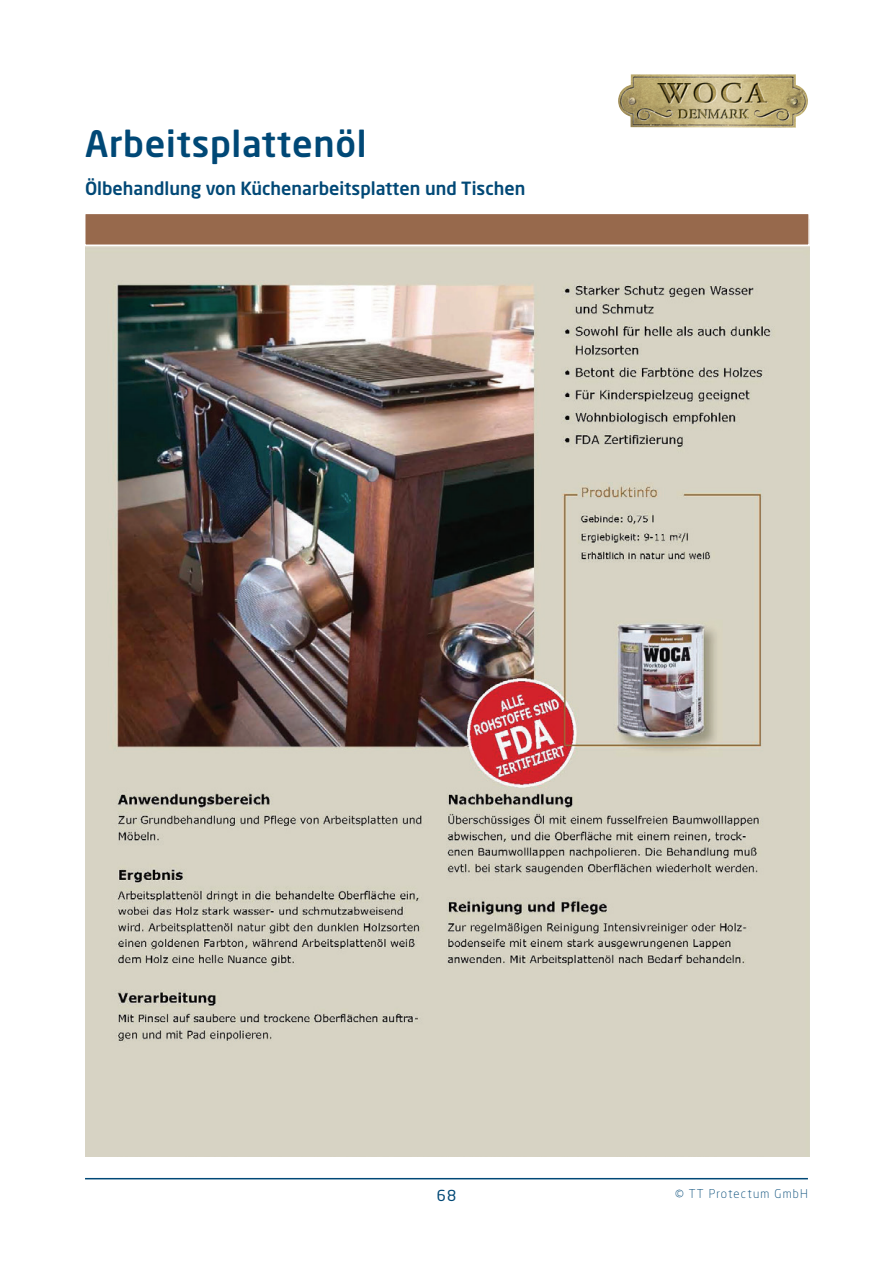
<style>
.page{position:relative;width:893px;height:1263px;background:#fff}
.page>*{position:absolute;margin:0;border:0;box-sizing:border-box;transform-origin:0 0}
.t1{font:500 36px "Neo Sans";letter-spacing:.02em;color:#004876}
.t2{font:500 18px "Neo Sans";color:#004876}
.t3{font:15px "Neo Sans";color:#004876}
.t4{font:300 12px "Neo Sans";letter-spacing:.1em;color:#004876}
</style>
<div class="page">
<hr style="left:85px;top:1178px;width:723px;height:1px;background:#004876">
<img style="left:85px;top:247px;width:724px;height:910px">
<img style="left:618px;top:74px;width:190px;height:54px">
<svg style="left:85px;top:214px;width:725px;height:33px;background:#9e7459"></svg>
<h1 class="t1" style="left:85px;top:121px;width:283px">Arbeitsplattenöl</h1>
<p class="t2" style="left:85px;top:177px;width:442px">Ölbehandlung von Küchenarbeitsplatten und Tischen</p>
<p class="t3" style="left:437px;top:1186px;width:21px">68</p>
<p class="t4" style="left:675px;top:1186px;width:134px">© TT Protectum GmbH</p>
</div>
